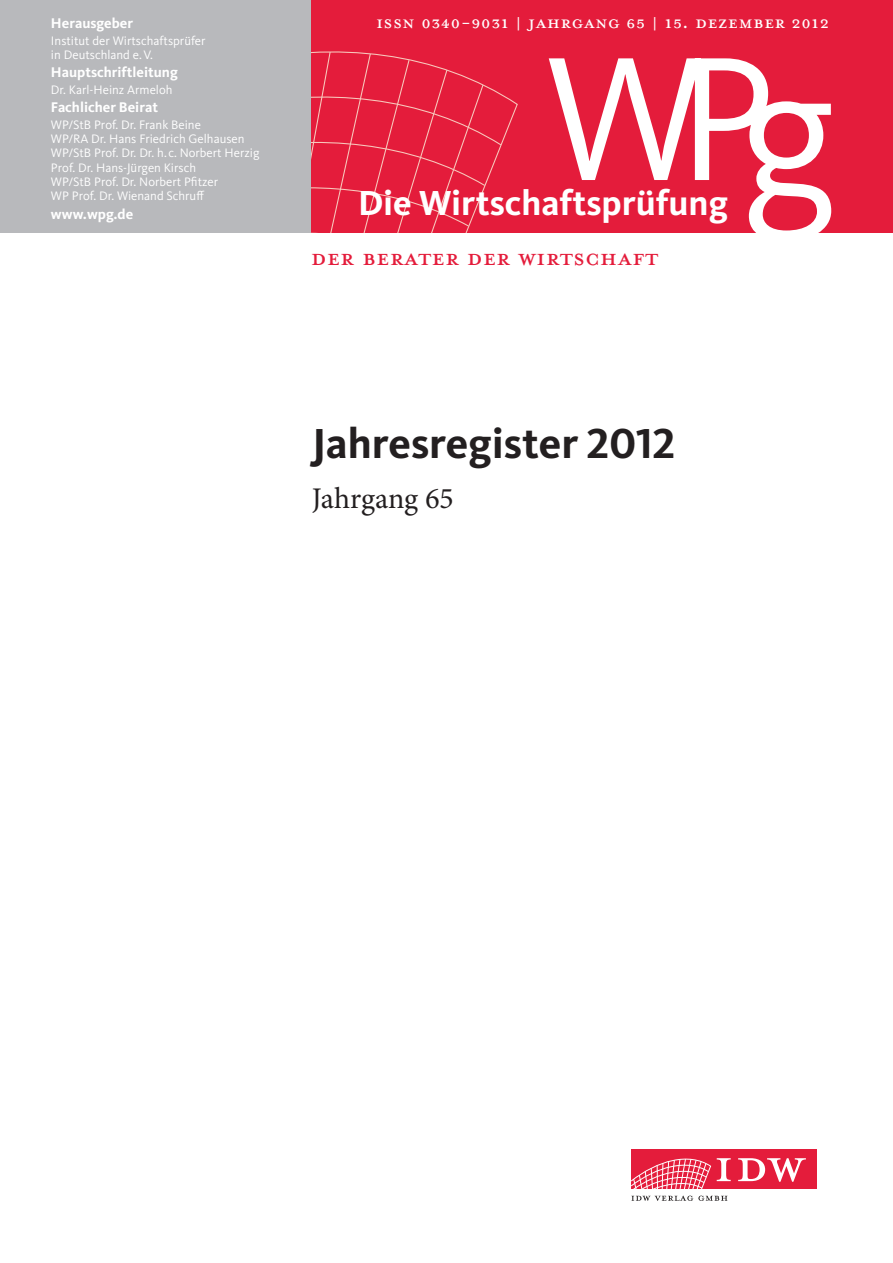
<style>
.page{position:relative;width:893px;height:1263px;background:#fff}
.page>*{position:absolute;margin:0;border:0;box-sizing:border-box;transform-origin:0 0}
.t1{font:700 43.5px "Kievit IDW";color:#231f20}
.t2{font:700 36px "Kievit IDW";color:#fff}
.t3{font:33.3px "Mrs Eaves All Petite Caps";color:#e41c3b}
.t4{font:30px "Minion Pro";letter-spacing:-.01em;color:#231f20}
.t5{font:25.5px "Mrs Eaves All Petite Caps";letter-spacing:.005em;color:#fff}
.t6{font:700 14.55px "Kievit IDW";color:#fff}
.t7{font:12.75px/14.2px "Kievit IDW";color:#fff}
</style>
<div class="page">
<div style="left:0;top:0;width:315px;height:232px;background:#b8b9bc"></div>
<div style="left:312px;top:0;width:581px;height:232px;background:#e41c3b"></div>
<div style="left:631px;top:1149px;width:185px;height:40px;background:#e41c3b"></div>
<svg style="left:631px;top:1158px;width:80px;height:31px"></svg>
<svg style="left:738px;top:1158px;width:68px;height:24px"></svg>
<svg style="left:717px;top:1158px;width:14px;height:23px"></svg>
<svg style="left:631px;top:1196px;width:96px;height:5px"></svg>
<svg style="left:549px;top:58px;width:282px;height:175px"></svg>
<svg style="left:312px;top:51px;width:206px;height:181px"></svg>
<p class="t6" style="left:51px;top:18px;width:84px">Herausgeber</p>
<h3 class="t5" style="left:376px;top:11px;width:454px">ISSN 0340-9031 | Jahrgang 65 | 15. Dezember 2012</h3>
<p class="t7" style="left:51px;top:34px;width:156px">Institut der Wirtschaftsprüfer in Deutschland e. V.</p>
<p class="t6" style="left:51px;top:67px;width:128px">Hauptschriftleitung</p>
<p class="t7" style="left:51px;top:83px;width:123px">Dr. Karl-Heinz Armeloh</p>
<p class="t6" style="left:51px;top:102px;width:108px">Fachlicher Beirat</p>
<p class="t7" style="left:51px;top:118px;width:210px">WP/StB Prof. Dr. Frank Beine<br>WP/RA Dr. Hans Friedrich Gelhausen<br>WP/StB Prof. Dr. Dr. h. c. Norbert Herzig<br>Prof. Dr. Hans-Jürgen Kirsch<br>WP/StB Prof. Dr. Norbert Pfitzer<br>WP Prof. Dr. Wienand Schruff</p>
<p class="t6" style="left:51px;top:208px;width:84px">www.wpg.de</p>
<h2 class="t2" style="left:358px;top:190px;width:371px">Die Wirtschaftsprüfung</h2>
<h3 class="t3" style="left:311px;top:243px;width:349px">Der Berater der Wirtschaft</h3>
<h1 class="t1" style="left:312px;top:427px;width:365px">Jahresregister 2012</h1>
<h3 class="t4" style="left:312px;top:487px;width:143px">Jahrgang 65</h3>
</div>
